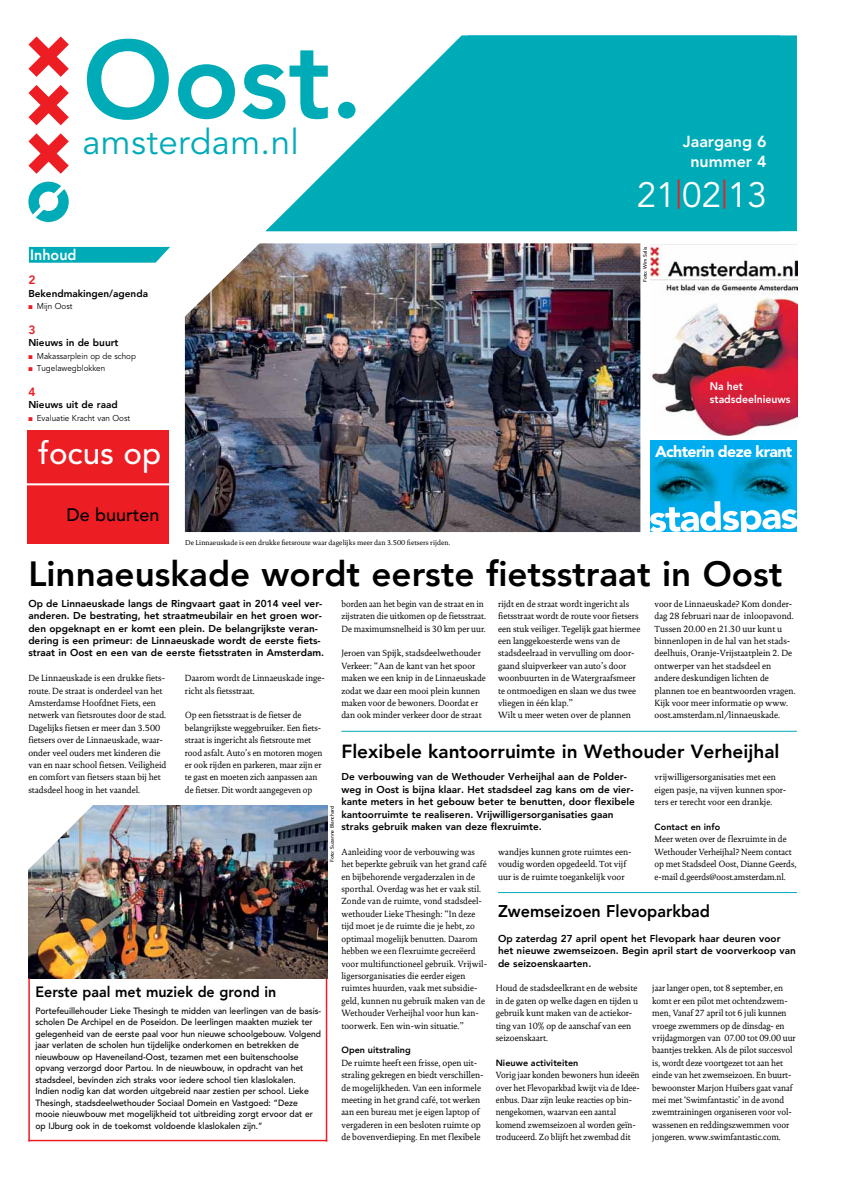
<style>
.page{position:relative;width:848px;height:1177px;background:#fff}
.page>*{position:absolute;margin:0;border:0;box-sizing:border-box;transform-origin:0 0}
.t1{font:800 109px "Avenir";color:#00abb8}
.t2{font:800 35px "Avenir";color:#000}
.t3{font:35px "Avenir";letter-spacing:.01em;color:#00abb8}
.t4{font:35px "Avenir";color:#fff}
.t5{font:500 31.3px "Avenir";color:#fff}
.t6{font:800 19px "Avenir";color:#000}
.t7{font:500 18px "Avenir";color:#000}
.t8{font:800 17px "Avenir";color:#000;scale:.95 1}
.t9{font:800 16px/19.2px "Avenir";color:#fff;text-align:center}
.t10{font:900 15.7px "Avenir";letter-spacing:-.04em;color:#fff}
.t11{font:800 15px "Avenir";color:#000;scale:.95 1}
.t12{font:800 15px "Avenir";color:#fff;scale:.95 1}
.t13{font:800 12px "Avenir";color:#ed1d24}
.t14{font:800 11px/13.2px "Avenir";color:#fff;scale:.95 1}
.t15{font:800 10px/12.4px "Avenir";color:#000}
.t16{font:9px/12.4px "DTL Documenta";color:#000;scale:.93 1}
.t17{font:9px/12.4px "DTL Documenta";color:#000;scale:.95 1}
.t18{font:500 9px/11.5px "Avenir";color:#000;scale:.95 1}
.t19{font:9px/12.4px "DTL Documenta";color:#000;scale:.94 1}
.t20{font:8.5px "Avenir";color:#000;scale:.95 1}
.t21{font:7px "DTL Documenta";letter-spacing:.005em;color:#000}
.t22{font:500 5px "Avenir";color:#000}
.s1{color:#ed1d24}
.s2{font-size:37.5px;color:#ed1d24}
.s3{font-family:"Avenir";font-weight:800}
</style>
<div class="page">
<svg style="left:28px;top:133px;width:41px;height:41px"></svg>
<svg style="left:28px;top:85px;width:41px;height:40px"></svg>
<svg style="left:28px;top:36px;width:41px;height:41px"></svg>
<svg style="left:28px;top:182px;width:41px;height:40px"></svg>
<svg style="left:29px;top:247px;width:141px;height:16px;background:#11b0bc"></svg>
<svg style="left:266px;top:35px;width:531px;height:196px;fill:#00abb8"></svg>
<img style="left:185px;top:243px;width:455px;height:289px">
<hr style="left:341px;top:730px;width:456px;height:1px;background:#00abb8">
<hr style="left:498px;top:892px;width:299px;height:1px;background:#00abb8">
<div style="left:28px;top:429px;width:141px;height:114px;background:#ed1d24"></div>
<hr style="left:21px;top:483px;width:157px;height:2px;background:#fff">
<img style="left:28px;top:805px;width:299px;height:173px">
<hr style="left:28px;top:1139px;width:299px;height:2px;background:#ed1d24">
<hr style="left:326px;top:978px;width:1px;height:163px;background:#ed1d24">
<hr style="left:28px;top:978px;width:2px;height:163px;background:#ed1d24">
<svg style="left:28px;top:805px;width:65px;height:66px"></svg>
<img style="left:650px;top:244px;width:147px;height:192px">
<div style="left:650px;top:440px;width:146px;height:92px;background:#00aeef"></div>
<img style="left:650px;top:454px;width:142px;height:47px">
<svg style="left:650px;top:501px;width:147px;height:31px"></svg>
<p class="t1" style="left:82px;top:15px;width:282px">Oost.</p>
<p class="t3" style="left:82px;top:122px;width:218px">amsterdam.nl</p>
<p class="t12" style="left:30px;top:246px;width:50px">Inhoud</p>
<p class="t13" style="left:28px;top:273px;width:9px">2</p>
<p class="t15" style="left:28px;top:287px;width:121px">Bekendmakingen/agenda</p>
<p class="t20" style="left:28px;top:301px;width:48px"><span class="s1">■</span> Mijn Oost</p>
<p class="t13" style="left:28px;top:322px;width:9px">3</p>
<p class="t15" style="left:28px;top:336px;width:92px">Nieuws in de buurt</p>
<p class="t20" style="left:28px;top:351px;width:115px"><span class="s1">■</span> Makassarplein op de schop</p>
<p class="t20" style="left:28px;top:363px;width:82px"><span class="s1">■</span> Tugelawegblokken</p>
<p class="t13" style="left:28px;top:384px;width:9px">4</p>
<p class="t15" style="left:28px;top:398px;width:91px">Nieuws uit de raad</p>
<p class="t20" style="left:28px;top:413px;width:109px"><span class="s1">■</span> Evaluatie Kracht van Oost</p>
<p class="t9" style="left:682px;top:132px;width:86px">Jaargang 6 nummer 4</p>
<p class="t4" style="left:636px;top:174px;width:132px">21<span class="s2">|</span>02<span class="s2">|</span>13</p>
<p class="t22" style="left:642px;top:282px;width:37px;rotate:-90deg">Foto: Wim Salis</p>
<p class="t14" style="left:710px;top:379px;width:86px">Na het stadsdeelnieuws</p>
<p class="t5" style="left:39px;top:435px;width:124px">focus op</p>
<p class="t7" style="left:66px;top:504px;width:95px">De buurten</p>
<p class="t2" style="left:28px;top:553px;width:755px">Linnaeuskade wordt eerste fietsstraat in Oost</p>
<p class="t15" style="left:28px;top:597px;width:297px">Op de Linnaeuskade langs de Ringvaart gaat in 2014 veel ver&shy;anderen. De bestrating, het straatmeubilair en het groen wor&shy;den opgeknapt en er komt een plein. De belangrijkste veran&shy;dering is een primeur: de Linnaeuskade wordt de eerste fiets&shy;straat in Oost en een van de eerste fietsstraten in Amsterdam.</p>
<p class="t17" style="left:28px;top:672px;width:147px">De Linnaeuskade is een drukke fiets&shy;route. De straat is onderdeel van het Amsterdamse Hoofdnet Fiets, een netwerk van fietsroutes door de stad.<br>Dagelijks fietsen er meer dan 3.500 fietsers over de Linnaeuskade, waar&shy;onder veel ouders met kinderen die van en naar school fietsen. Veiligheid en comfort van fietsers staan bij het stadsdeel hoog in het vaandel.</p>
<p class="t17" style="left:185px;top:672px;width:149px">Daarom wordt de Linnaeuskade inge&shy;richt als fietsstraat.</p>
<p class="t10" style="left:655px;top:442px;width:139px">Achterin deze krant</p>
<p class="t21" style="left:185px;top:538px;width:267px">De Linnaeuskade is een drukke fietsroute waar dagelijks meer dan 3.500 fietsers rijden.</p>
<p class="t17" style="left:654px;top:597px;width:150px">voor de Linnaeuskade? Kom donder&shy;dag 28 februari naar de inloopavond.<br>Tussen 20.00 en 21.30 uur kunt u binnenlopen in de hal van het stads&shy;deelhuis, Oranje-Vrijstaatplein 2. De ontwerper van het stadsdeel en andere deskundigen lichten de plannen toe en beantwoorden vragen.<br>Kijk voor meer informatie op www. oost.amsterdam.nl/linnaeuskade.</p>
<p class="t16" style="left:341px;top:597px;width:157px">borden aan het begin van de straat en in zijstraten die uitkomen op de fietsstraat.<br>De maximumsnelheid is 30 km per uur.</p>
<p class="t19" style="left:341px;top:647px;width:155px">Jeroen van Spijk, stadsdeelwethouder Verkeer: “Aan de kant van het spoor maken we een knip in de Linnaeuskade zodat we daar een mooi plein kunnen maken voor de bewoners. Doordat er dan ook minder verkeer door de straat</p>
<p class="t19" style="left:498px;top:597px;width:153px">rijdt en de straat wordt ingericht als fietsstraat wordt de route voor fietsers een stuk veiliger. Tegelijk gaat hiermee een langgekoesterde wens van de stadsdeelraad in vervulling om door&shy;gaand sluipverkeer van auto’s door woonbuurten in de Watergraafsmeer te ontmoedigen en slaan we dus twee vliegen in één klap.”<br>Wilt u meer weten over de plannen</p>
<p class="t16" style="left:185px;top:709px;width:149px">Op een fietsstraat is de fietser de belangrijkste weggebruiker. Een fiets&shy;straat is ingericht als fietsroute met rood asfalt. Auto’s en motoren mogen er ook rijden en parkeren, maar zijn er te gast en moeten zich aanpassen aan de fietser. Dit wordt aangegeven op</p>
<p class="t6" style="left:341px;top:739px;width:439px">Flexibele kantoorruimte in Wethouder Verheijhal</p>
<p class="t15" style="left:341px;top:770px;width:295px">De verbouwing van de Wethouder Verheijhal aan de Polder&shy;weg in Oost is bijna klaar. Het stadsdeel zag kans om de vier&shy;kante meters in het gebouw beter te benutten, door flexibele kantoorruimte te realiseren. Vrijwilligersorganisaties gaan straks gebruik maken van deze flexruimte.</p>
<p class="t16" style="left:341px;top:845px;width:158px">Aanleiding voor de verbouwing was het beperkte gebruik van het grand café en bijbehorende vergaderzalen in de sporthal. Overdag was het er vaak stil.<br>Zonde van de ruimte, vond stadsdeel&shy;wethouder Lieke Thesingh: “In deze tijd moet je de ruimte die je hebt, zo optimaal mogelijk benutten. Daarom hebben we een flexruimte gecreëerd voor multifunctioneel gebruik. Vrijwil&shy;ligersorganisaties die eerder eigen ruimtes huurden, vaak met subsidie&shy;geld, kunnen nu gebruik maken van de Wethouder Verheijhal voor hun kan&shy;toorwerk. Een win-win situatie.”</p>
<p class="t17" style="left:341px;top:1044px;width:151px"><span class="s3">Open uitstraling<br></span>De ruimte heeft een frisse, open uit&shy;straling gekregen en biedt verschillen&shy;de mogelijkheden. Van een informele meeting in het grand café, tot werken aan een bureau met je eigen laptop of vergaderen in een besloten ruimte op de bovenverdieping. En met flexibele</p>
<p class="t17" style="left:654px;top:771px;width:140px">vrijwilligersorganisaties met een eigen pasje, na vijven kunnen spor&shy;ters er terecht voor een drankje.</p>
<p class="t16" style="left:654px;top:820px;width:154px"><span class="s3">Contact en info<br></span>Meer weten over de flexruimte in de<br>Wethouder Verheijhal? Neem contact op met Stadsdeel Oost, Dianne Geerds, e-mail d.geerds@oost.amsterdam.nl.</p>
<p class="t22" style="left:329px;top:862px;width:58px;rotate:-90deg">Foto: Suzanne Blanchard</p>
<p class="t17" style="left:498px;top:845px;width:142px">wandjes kunnen grote ruimtes een&shy;voudig worden opgedeeld. Tot vijf uur is de ruimte toegankelijk voor</p>
<p class="t8" style="left:498px;top:901px;width:225px">Zwemseizoen Flevoparkbad</p>
<p class="t15" style="left:498px;top:932px;width:299px">Op zaterdag 27 april opent het Flevopark haar deuren voor het nieuwe zwemseizoen. Begin april start de voorverkoop van de seizoenskaarten.</p>
<p class="t16" style="left:652px;top:982px;width:156px">jaar langer open, tot 8 september, en komt er een pilot met ochtendzwem&shy;men, Vanaf 27 april tot 6 juli kunnen vroege zwemmers op de dinsdag- en vrijdagmorgen van 07.00 tot 09.00 uur baantjes trekken. Als de pilot succesvol is, wordt deze voortgezet tot aan het einde van het zwemseizoen. En buurt&shy;bewoonster Marjon Huibers gaat vanaf mei met ‘Swimfantastic’ in de avond zwemtrainingen organiseren voor vol&shy;wassenen en reddingszwemmen voor jongeren. www.swimfantastic.com.</p>
<p class="t17" style="left:495px;top:982px;width:151px">Houd de stadsdeelkrant en de website in de gaten op welke dagen en tijden u gebruik kunt maken van de actiekor&shy;ting van 10% op de aanschaf van een seizoenskaart.</p>
<p class="t16" style="left:495px;top:1056px;width:156px"><span class="s3">Nieuwe activiteiten<br></span>Vorig jaar konden bewoners hun ideeën over het Flevoparkbad kwijt via de Idee&shy;ënbus. Daar zijn leuke reacties op bin&shy;nengekomen, waarvan een aantal komend zwemseizoen al worden geïn&shy;troduceerd. Zo blijft het zwembad dit</p>
<p class="t11" style="left:35px;top:982px;width:255px">Eerste paal met muziek de grond in</p>
<p class="t18" style="left:35px;top:1005px;width:302px">Portefeuillehouder Lieke Thesingh te midden van leerlingen van de basis&shy;scholen De Archipel en de Poseidon. De leerlingen maakten muziek ter gelegenheid van de eerste paal voor hun nieuwe schoolgebouw. Volgend jaar verlaten de scholen hun tijdelijke onderkomen en betrekken de nieuwbouw op Haveneiland-Oost, tezamen met een buitenschoolse opvang verzorgd door Partou. In de nieuwbouw, in opdracht van het stadsdeel, bevinden zich straks voor iedere school tien klaslokalen.<br>Indien nodig kan dat worden uitgebreid naar zestien per school. Lieke Thesingh, stadsdeelwethouder Sociaal Domein en Vastgoed: “Deze mooie nieuwbouw met mogelijkheid tot uitbreiding zorgt ervoor dat er op IJburg ook in de toekomst voldoende klaslokalen zijn.”</p>
</div>
